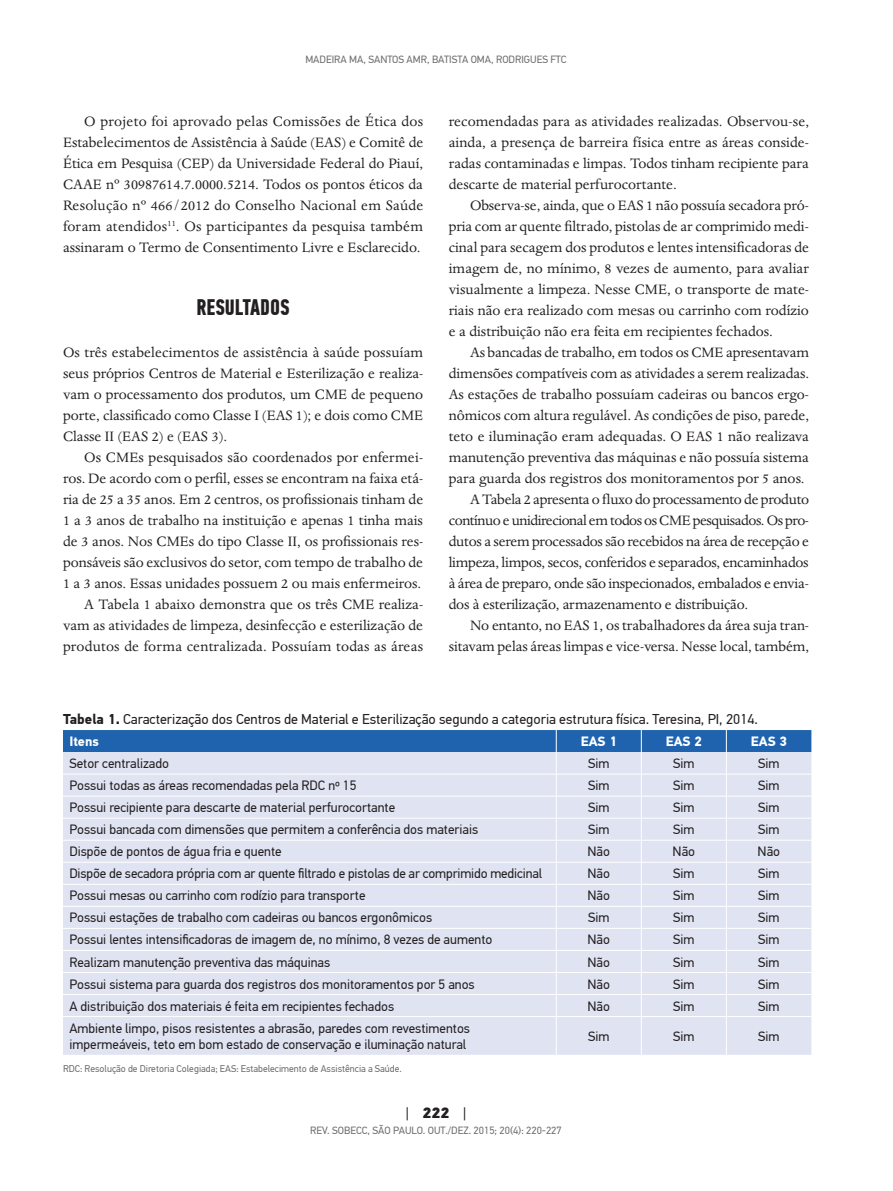
<style>
.page{position:relative;width:893px;height:1191px;background:#fff}
.page>*{position:absolute;margin:0;border:0;box-sizing:border-box;transform-origin:0 0}
.z_sub__1{font:700 22.5px "PF Din Text Comp Pro";color:#231f20}
.z_texto{font:15.75px/21px "Dante MT Std";color:#231f20;text-align:justify}
.z_texto_sem_recuo{font:15.75px/21px "Dante MT Std";color:#231f20;text-align:justify}
.t1{font:900 15px "PF Din Text Pro";color:#231f20}
.z_tab_fig_titulo{font:14.25px "PF Din Text Pro";color:#231f20}
.z_tab_texto{font:13.5px/16.2px "PF Din Text Pro";color:#231f20}
.z_tab_cabecalho{font:700 13.5px "PF Din Text Pro";color:#fff}
.t2{font:10.5px "PF Din Text Pro";color:#6c6d70}
.z_tab_fig_legenda{font:9.75px "PF Din Text Pro";color:#6c6d70}
.s1{font-weight:700}
.s2{font-weight:400}
</style>
<div class="page">
<div style="left:63px;top:1017px;width:748px;height:37px;background:#e0e4f2"></div>
<svg style="left:63px;top:730px;width:748px;height:286px;background:#d2dbed"></svg>
<hr style="left:556px;top:1017px;width:1px;height:37px;background:#fff">
<hr style="left:641px;top:1017px;width:1px;height:37px;background:#fff">
<hr style="left:726px;top:1017px;width:1px;height:37px;background:#fff">
<p class="t2" style="left:305px;top:53px;width:263px">MADEIRA MA, SANTOS AMR, BATISTA OMA, RODRIGUES FTC</p>
<p class="z_texto" style="left:63px;top:111px;width:362px;text-indent:21px">O projeto foi aprovado pelas Comissões de Ética dos Estabelecimentos de Assistência à Saúde (EAS) e Comitê de Ética em Pesquisa (CEP) da Universidade Federal do Piauí, CAAE nº 30987614.7.0000.5214. Todos os pontos éticos da Resolução nº 466/2012 do Conselho Nacional em Saúde foram atendidos<sup>11</sup>. Os participantes da pesquisa também assinaram o Termo de Consentimento Livre e Esclarecido.</p>
<p class="z_sub__1" style="left:196px;top:294px;width:95px">RESULTADOS</p>
<p class="z_texto_sem_recuo" style="left:63px;top:342px;width:362px">Os três estabelecimentos de assistência à saúde possuíam seus próprios Centros de Material e Esterilização e realiza‑ vam o processamento dos produtos, um CME de pequeno porte, classificado como Classe I (EAS 1); e dois como CME Classe II (EAS 2) e (EAS 3).</p>
<p class="z_texto" style="left:63px;top:447px;width:362px;text-indent:21px">Os CMEs pesquisados são coordenados por enfermei‑ ros. De acordo com o perfil, esses se encontram na faixa etá‑ ria de 25 a 35 anos. Em 2 centros, os profissionais tinham de 1 a 3 anos de trabalho na instituição e apenas 1 tinha mais de 3 anos. Nos CMEs do tipo Classe II, os profissionais res‑ ponsáveis são exclusivos do setor, com tempo de trabalho de 1 a 3 anos. Essas unidades possuem 2 ou mais enfermeiros.</p>
<p class="z_texto" style="left:63px;top:594px;width:362px;text-indent:21px">A Tabela 1 abaixo demonstra que os três CME realiza‑ vam as atividades de limpeza, desinfecção e esterilização de produtos de forma centralizada. Possuíam todas as áreas</p>
<p class="z_texto" style="left:449px;top:111px;width:362px">recomendadas para as atividades realizadas. Observou‑se, ainda, a presença de barreira física entre as áreas conside‑ radas contaminadas e limpas. Todos tinham recipiente para descarte de material perfurocortante.</p>
<p class="z_texto" style="left:449px;top:195px;width:362px;text-indent:21px">Observa‑se, ainda, que o EAS 1 não possuía secadora pró‑ pria com ar quente filtrado, pistolas de ar comprimido medi‑ cinal para secagem dos produtos e lentes intensificadoras de imagem de, no mínimo, 8 vezes de aumento, para avaliar visualmente a limpeza. Nesse CME, o transporte de mate‑ riais não era realizado com mesas ou carrinho com rodízio e a distribuição não era feita em recipientes fechados.</p>
<p class="z_texto" style="left:449px;top:342px;width:362px;text-indent:21px">As bancadas de trabalho, em todos os CME apresentavam dimensões compatíveis com as atividades a serem realizadas.<br>As estações de trabalho possuíam cadeiras ou bancos ergo‑ nômicos com altura regulável. As condições de piso, parede, teto e iluminação eram adequadas. O EAS 1 não realizava manutenção preventiva das máquinas e não possuía sistema para guarda dos registros dos monitoramentos por 5 anos.</p>
<p class="z_texto" style="left:449px;top:489px;width:362px;text-indent:21px">A Tabela 2 apresenta o fluxo do processamento de produto contínuo e unidirecional em todos os CME pesquisados. Os pro‑ dutos a serem processados são recebidos na área de recepção e limpeza, limpos, secos, conferidos e separados, encaminhados à área de preparo, onde são inspecionados, embalados e envia‑ dos à esterilização, armazenamento e distribuição.</p>
<p class="z_texto" style="left:449px;top:615px;width:362px;text-align:right">No entanto, no EAS 1, os trabalhadores da área suja tran‑ sitavam pelas áreas limpas e vice‑versa. Nesse local, também,</p>
<p class="z_tab_fig_titulo" style="left:63px;top:710px;width:697px"><span class="s1">Tabela 1.</span> Caracterização dos Centros de Material e Esterilização segundo a categoria estrutura física. Teresina, PI, 2014.</p>
<p class="z_tab_cabecalho" style="left:69px;top:733px;width:31px">Itens</p>
<p class="z_tab_cabecalho" style="left:581px;top:733px;width:38px">EAS 1</p>
<p class="z_tab_cabecalho" style="left:666px;top:733px;width:38px">EAS 2</p>
<p class="z_tab_cabecalho" style="left:751px;top:733px;width:38px">EAS 3</p>
<p class="z_tab_texto" style="left:69px;top:755px;width:101px">Setor centralizado</p>
<p class="z_tab_texto" style="left:588px;top:755px;width:23px">Sim</p>
<p class="z_tab_texto" style="left:673px;top:755px;width:23px">Sim</p>
<p class="z_tab_texto" style="left:758px;top:755px;width:23px">Sim</p>
<p class="z_tab_texto" style="left:69px;top:777px;width:289px">Possui todas as áreas recomendadas pela RDC nº 15</p>
<p class="z_tab_texto" style="left:588px;top:777px;width:23px">Sim</p>
<p class="z_tab_texto" style="left:673px;top:777px;width:23px">Sim</p>
<p class="z_tab_texto" style="left:758px;top:777px;width:23px">Sim</p>
<p class="z_tab_texto" style="left:69px;top:799px;width:327px">Possui recipiente para descarte de material perfurocortante</p>
<p class="z_tab_texto" style="left:588px;top:799px;width:23px">Sim</p>
<p class="z_tab_texto" style="left:673px;top:799px;width:23px">Sim</p>
<p class="z_tab_texto" style="left:758px;top:799px;width:23px">Sim</p>
<p class="z_tab_texto" style="left:69px;top:821px;width:410px">Possui bancada com dimensões que permitem a conferência dos materiais</p>
<p class="z_tab_texto" style="left:588px;top:821px;width:23px">Sim</p>
<p class="z_tab_texto" style="left:673px;top:821px;width:23px">Sim</p>
<p class="z_tab_texto" style="left:758px;top:821px;width:23px">Sim</p>
<p class="z_tab_texto" style="left:69px;top:843px;width:214px">Dispõe de pontos de água fria e quente</p>
<p class="z_tab_texto" style="left:587px;top:843px;width:24px">Não</p>
<p class="z_tab_texto" style="left:673px;top:843px;width:24px">Não</p>
<p class="z_tab_texto" style="left:758px;top:843px;width:24px">Não</p>
<p class="z_tab_texto" style="left:69px;top:865px;width:474px">Dispõe de secadora própria com ar quente filtrado e pistolas de ar comprimido medicinal</p>
<p class="z_tab_texto" style="left:587px;top:865px;width:24px">Não</p>
<p class="z_tab_texto" style="left:673px;top:865px;width:23px">Sim</p>
<p class="z_tab_texto" style="left:758px;top:865px;width:23px">Sim</p>
<p class="z_tab_texto" style="left:69px;top:887px;width:298px">Possui mesas ou carrinho com rodízio para transporte</p>
<p class="z_tab_texto" style="left:587px;top:887px;width:24px">Não</p>
<p class="z_tab_texto" style="left:673px;top:887px;width:23px">Sim</p>
<p class="z_tab_texto" style="left:758px;top:887px;width:23px">Sim</p>
<p class="z_tab_texto" style="left:69px;top:909px;width:364px">Possui estações de trabalho com cadeiras ou bancos ergonômicos</p>
<p class="z_tab_texto" style="left:588px;top:909px;width:23px">Sim</p>
<p class="z_tab_texto" style="left:673px;top:909px;width:23px">Sim</p>
<p class="z_tab_texto" style="left:758px;top:909px;width:23px">Sim</p>
<p class="z_tab_texto" style="left:69px;top:932px;width:425px">Possui lentes intensificadoras de imagem de, no mínimo, 8 vezes de aumento</p>
<p class="z_tab_texto" style="left:587px;top:932px;width:24px">Não</p>
<p class="z_tab_texto" style="left:673px;top:932px;width:23px">Sim</p>
<p class="z_tab_texto" style="left:758px;top:932px;width:23px">Sim</p>
<p class="z_tab_texto" style="left:69px;top:954px;width:262px">Realizam manutenção preventiva das máquinas</p>
<p class="z_tab_texto" style="left:587px;top:954px;width:24px">Não</p>
<p class="z_tab_texto" style="left:673px;top:954px;width:23px">Sim</p>
<p class="z_tab_texto" style="left:758px;top:954px;width:23px">Sim</p>
<p class="z_tab_texto" style="left:69px;top:976px;width:407px">Possui sistema para guarda dos registros dos monitoramentos por 5 anos</p>
<p class="z_tab_texto" style="left:587px;top:976px;width:24px">Não</p>
<p class="z_tab_texto" style="left:673px;top:976px;width:23px">Sim</p>
<p class="z_tab_texto" style="left:758px;top:976px;width:23px">Sim</p>
<p class="z_tab_texto" style="left:69px;top:998px;width:326px">A distribuição dos materiais é feita em recipientes fechados</p>
<p class="z_tab_texto" style="left:587px;top:998px;width:24px">Não</p>
<p class="z_tab_texto" style="left:673px;top:998px;width:23px">Sim</p>
<p class="z_tab_texto" style="left:758px;top:998px;width:23px">Sim</p>
<p class="z_tab_texto" style="left:69px;top:1020px;width:402px">Ambiente limpo, pisos resistentes a abrasão, paredes com revestimentos impermeáveis, teto em bom estado de conservação e iluminação natural</p>
<p class="z_tab_texto" style="left:588px;top:1028px;width:23px">Sim</p>
<p class="z_tab_texto" style="left:673px;top:1028px;width:23px">Sim</p>
<p class="z_tab_texto" style="left:758px;top:1028px;width:23px">Sim</p>
<p class="z_tab_fig_legenda" style="left:63px;top:1062px;width:340px">RDC: Resolução de Diretoria Colegiada; EAS: Estabelecimento de Assistência a Saúde.</p>
<p class="t1" style="left:406px;top:1102px;width:62px"><span class="s2">|</span> 222 <span class="s2">|</span></p>
<p class="t2" style="left:310px;top:1124px;width:253px">REV. SOBECC, SÃO PAULO. OUT./DEZ. 2015; 20(4): 220-227</p>
</div>
